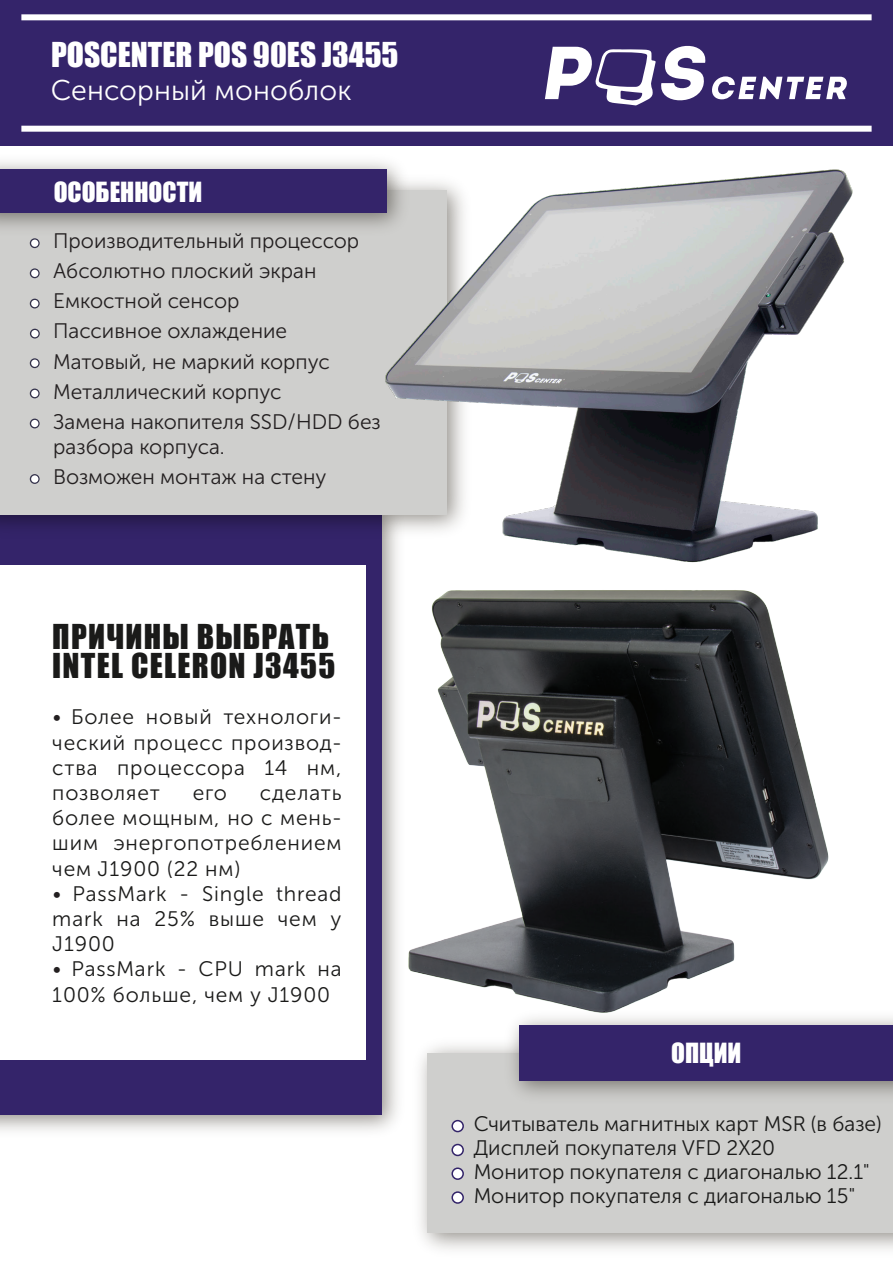
<style>
.page{position:relative;width:893px;height:1263px;background:#fff}
.page>*{position:absolute;margin:0;border:0;box-sizing:border-box;transform-origin:0 0}
.t1{font:31.5px/28.5px "Impact";letter-spacing:.04em;color:#1a1a19}
.t2{font:31.5px "Impact";color:#fff}
.t3{font:28.5px "Museo Sans Cyrl 300";letter-spacing:.005em;color:#fff}
.t4{font:25.5px "Impact";color:#fff}
.t5{font:21px/25.2px "Museo Sans Cyrl 300";letter-spacing:.04em;color:#1a1a19;text-align:justify}
.t6{font:21px/30px "Museo Sans Cyrl 300";color:#231f20}
.t7{font:21px/24px "Museo Sans Cyrl 300";color:#1a1a19}
.s1{color:#231f20}
</style>
<div class="page">
<div style="left:0;top:510px;width:382px;height:605px;background:#34246a"></div>
<div style="left:0;top:565px;width:366px;height:495px;background:#fff"></div>
<img style="left:420px;top:1045px;width:473px;height:205px">
<div style="left:428px;top:1053px;width:465px;height:179px;background:#cfcfcd"></div>
<img style="left:0;top:514px;width:253px;height:12px">
<div style="left:0;top:190px;width:446px;height:324px;background:#cfcfcd"></div>
<div style="left:0;top:0;width:893px;height:146px;background:#34246a"></div>
<div style="left:21px;top:126px;width:851px;height:6px;background:#fff"></div>
<div style="left:21px;top:14px;width:851px;height:6px;background:#fff"></div>
<svg style="left:545px;top:45px;width:302px;height:61px"></svg>
<img style="left:0;top:161px;width:253px;height:82px">
<div style="left:0;top:170px;width:387px;height:43px;background:#34246a"></div>
<img style="left:498px;top:1017px;width:395px;height:79px">
<div style="left:519px;top:1025px;width:374px;height:55px;background:#34246a"></div>
<div style="left:452px;top:1120px;width:11px;height:11px;background:#fff;border-radius:50%"></div>
<div style="left:451px;top:1120px;width:13px;height:12px;border:2px solid #332469;border-radius:50%"></div>
<div style="left:452px;top:1144px;width:11px;height:11px;background:#fff;border-radius:50%"></div>
<div style="left:451px;top:1144px;width:13px;height:12px;border:2px solid #332469;border-radius:50%"></div>
<div style="left:452px;top:1192px;width:11px;height:11px;background:#fff;border-radius:50%"></div>
<div style="left:451px;top:1191px;width:13px;height:13px;border:2px solid #332469;border-radius:50%"></div>
<div style="left:452px;top:1168px;width:11px;height:11px;background:#fff;border-radius:50%"></div>
<div style="left:451px;top:1167px;width:13px;height:13px;border:2px solid #332469;border-radius:50%"></div>
<svg style="left:30px;top:238px;width:10px;height:10px"></svg>
<div style="left:31px;top:240px;width:7px;height:7px;background:#fff;border-radius:50%"></div>
<svg style="left:30px;top:268px;width:10px;height:10px"></svg>
<div style="left:31px;top:270px;width:7px;height:7px;background:#fff;border-radius:50%"></div>
<svg style="left:30px;top:299px;width:10px;height:9px"></svg>
<div style="left:31px;top:300px;width:7px;height:7px;background:#fff;border-radius:50%"></div>
<svg style="left:30px;top:329px;width:10px;height:9px"></svg>
<div style="left:31px;top:330px;width:8px;height:7px;background:#fff;border-radius:50%"></div>
<svg style="left:30px;top:358px;width:10px;height:10px"></svg>
<div style="left:31px;top:360px;width:7px;height:7px;background:#fff;border-radius:50%"></div>
<svg style="left:30px;top:389px;width:10px;height:9px"></svg>
<div style="left:31px;top:390px;width:7px;height:7px;background:#fff;border-radius:50%"></div>
<svg style="left:30px;top:419px;width:10px;height:9px"></svg>
<div style="left:31px;top:420px;width:7px;height:7px;background:#fff;border-radius:50%"></div>
<svg style="left:30px;top:474px;width:10px;height:10px"></svg>
<div style="left:31px;top:475px;width:7px;height:8px;background:#fff;border-radius:50%"></div>
<img style="left:253px;top:130px;width:619px;height:427px">
<img style="left:382px;top:557px;width:481px;height:485px">
<h1 class="t2" style="left:51px;top:30px;width:349px">POSCENTER POS 90ES J3455</h1>
<h2 class="t3" style="left:51px;top:75px;width:302px">Сенсорный моноблок</h2>
<p class="t4" style="left:54px;top:172px;width:150px">ОСОБЕННОСТИ</p>
<p class="t6" style="left:53px;top:226px;width:329px">Производительный процессор<br>Абсолютно плоский экран<br>Емкостной сенсор<br>Пассивное охлаждение<br>Матовый, не маркий корпус<br>Металлический корпус<br>Замена накопителя SSD/HDD без</p>
<p class="t6" style="left:53px;top:432px;width:275px">разбора корпуса.<br>Возможен монтаж на стену</p>
<h1 class="t1" style="left:52px;top:622px;width:284px">ПРИЧИНЫ ВЫБРАТЬ<br>INTEL CELERON J3455</h1>
<p class="t5" style="left:52px;top:705px;width:291px"><span class="s1">•</span> Более новый технологи&shy;ческий процесс производ&shy;ства процессора 14 нм, позволяет</p>
<p class="t5" style="left:52px;top:780px;width:291px;text-indent:208px">сделать более мощным, но с мень&shy;шим энергопотреблением чем J1900 (22 нм)</p>
<p class="t5" style="left:52px;top:881px;width:291px"><span class="s1">•</span> PassMark - Single thread mark на 25% выше чем у J1900</p>
<p class="t5" style="left:52px;top:957px;width:291px"><span class="s1">•</span> PassMark - CPU mark на<br>100% больше, чем у J1900</p>
<p class="t5" style="left:193px;top:780px;width:36px">его</p>
<p class="t4" style="left:671px;top:1033px;width:72px">ОПЦИИ</p>
<p class="t7" style="left:474px;top:1111px;width:409px">Считыватель магнитных карт MSR (в базе)<br>Дисплей покупателя VFD 2X20<br>Монитор покупателя с диагональю 12.1" Монитор покупателя с диагональю 15"</p>
</div>
